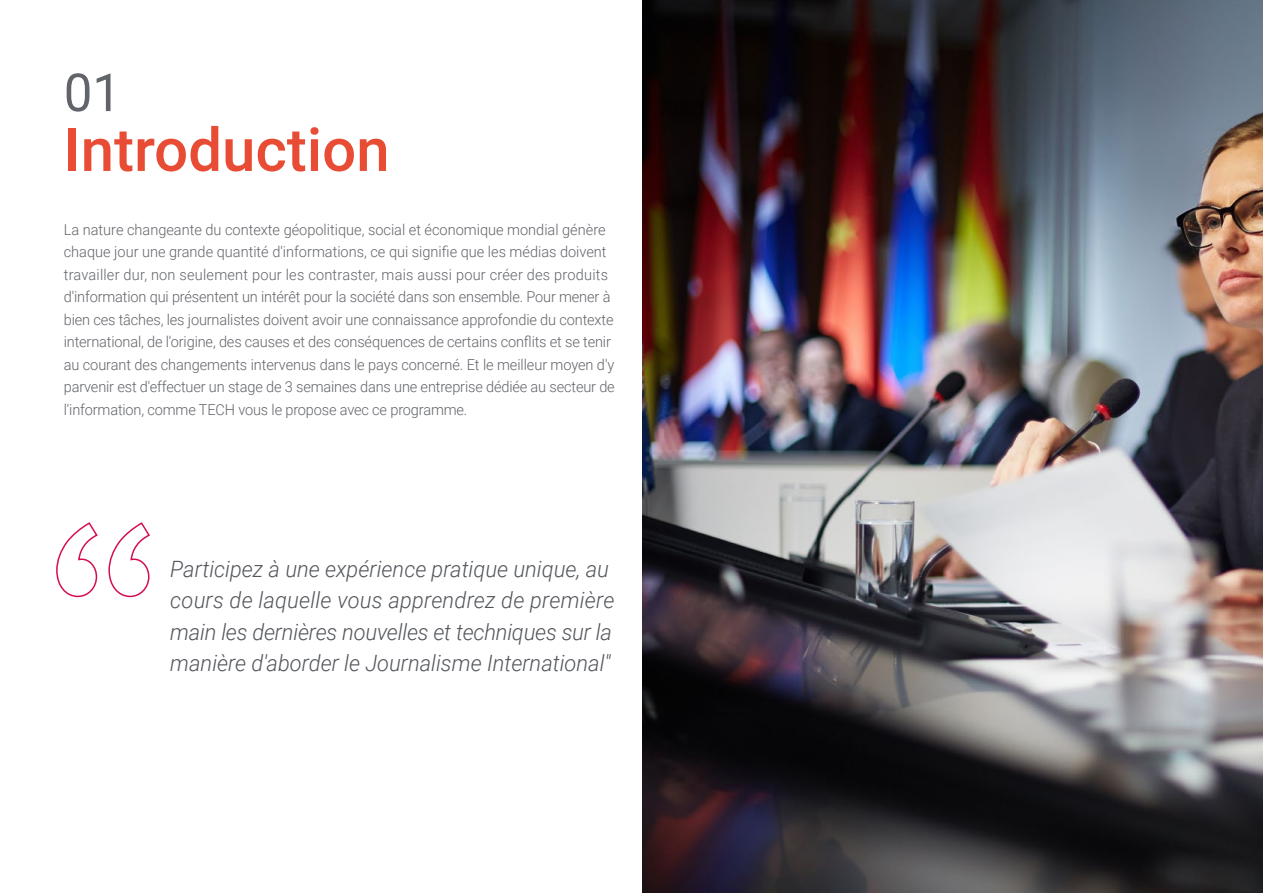
<style>
.page{position:relative;width:1263px;height:893px;background:#fff}
.page>*{position:absolute;margin:0;border:0;box-sizing:border-box;transform-origin:0 0}
.t1{font:500 60px "Roboto";color:#e94c35}
.t2{font:52.5px "Roboto";color:#61646a}
.t3{font:italic 300 22.5px/31.5px "Roboto";color:#52555b}
.t4{font:300 15px/22.5px "Roboto";letter-spacing:-.01em;color:#61646a}
</style>
<div class="page">
<svg style="left:56px;top:522px;width:94px;height:76px"></svg>
<img style="left:642px;top:0;width:621px;height:893px">
<h2 class="t2" style="left:64px;top:56px;width:59px">01</h2>
<h1 class="t1" style="left:64px;top:108px;width:327px">Introduction</h1>
<p class="t4" style="left:64px;top:217px;width:552px">La nature changeante du contexte géopolitique, social et économique mondial génère chaque jour une grande quantité d'informations, ce qui signifie que les médias doivent travailler dur, non seulement pour les contraster, mais aussi pour créer des produits d'information qui présentent un intérêt pour la société dans son ensemble. Pour mener à bien ces tâches, les journalistes doivent avoir une connaissance approfondie du contexte international, de l'origine, des causes et des conséquences de certains conflits et se tenir au courant des changements intervenus dans le pays concerné. Et le meilleur moyen d'y parvenir est d'effectuer un stage de 3 semaines dans une entreprise dédiée au secteur de l'information, comme TECH vous le propose avec ce programme.</p>
<h3 class="t3" style="left:170px;top:552px;width:446px">Participez à une expérience pratique unique, au cours de laquelle vous apprendrez de première main les dernières nouvelles et techniques sur la manière d'aborder le Journalisme International"</h3>
</div>
